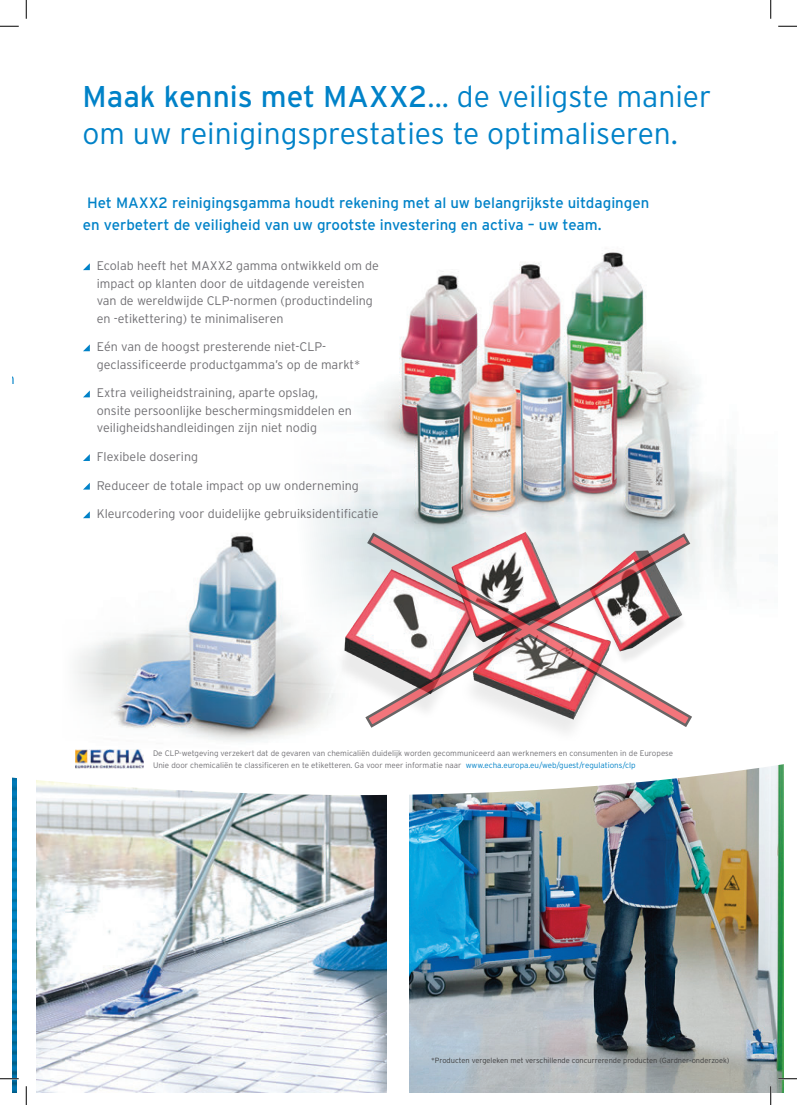
<style>
.page{position:relative;width:797px;height:1105px;background:#fff}
.page>*{position:absolute;margin:0;border:0;box-sizing:border-box;transform-origin:0 0}
.t1{font:300 30px/37.5px "Interstate";color:#0082c8}
.t2{font:15px/22.5px "Interstate";color:#0082c8}
.t3{font:300 14.75px "Interstate";color:#0082c8}
.t4{font:300 12.5px/17.5px "Interstate";color:#717074}
.t5{font:300 8px/12.5px "Interstate";color:#717074}
.t6{font:300 7.5px "Interstate";color:#3e3e3f}
.s1{font-weight:400}
.s2{color:#0082c8}
</style>
<div class="page">
<img style="left:12px;top:910px;width:5px;height:183px">
<img style="left:37px;top:910px;width:349px;height:183px">
<img style="left:409px;top:910px;width:374px;height:183px">
<img style="left:12px;top:764px;width:772px;height:146px">
<img style="left:51px;top:397px;width:321px;height:370px">
<img style="left:294px;top:252px;width:443px;height:440px">
<svg style="left:83px;top:263px;width:7px;height:7px"></svg>
<svg style="left:83px;top:344px;width:7px;height:7px"></svg>
<svg style="left:83px;top:390px;width:7px;height:7px"></svg>
<svg style="left:83px;top:454px;width:7px;height:7px"></svg>
<svg style="left:83px;top:483px;width:7px;height:7px"></svg>
<svg style="left:83px;top:511px;width:7px;height:7px"></svg>
<img style="left:75px;top:749px;width:69px;height:19px">
<img style="left:306px;top:515px;width:419px;height:225px">
<svg style="left:363px;top:531px;width:330px;height:198px"></svg>
<svg style="left:0;top:25px;width:19px;height:2px"></svg>
<svg style="left:778px;top:25px;width:19px;height:2px"></svg>
<svg style="left:0;top:1078px;width:19px;height:1px"></svg>
<svg style="left:778px;top:1078px;width:19px;height:1px"></svg>
<svg style="left:25px;top:0;width:2px;height:19px"></svg>
<svg style="left:25px;top:1086px;width:2px;height:19px"></svg>
<svg style="left:770px;top:0;width:1px;height:19px"></svg>
<svg style="left:770px;top:1086px;width:1px;height:19px"></svg>
<p class="t3" style="left:-2px;top:370px;width:18px">en</p>
<h1 class="t1" style="left:83px;top:77px;width:630px"><span class="s1">Maak kennis met MAXX2</span>... de veiligste manier om uw reinigingsprestaties te optimaliseren.</h1>
<p class="t2" style="left:83px;top:191px;width:568px">Het MAXX2 reinigingsgamma houdt rekening met al uw belangrijkste uitdagingen en verbetert de veiligheid van uw grootste investering en activa – uw team.</p>
<p class="t4" style="left:97px;top:257px;width:284px">Ecolab heeft het MAXX2 gamma ontwikkeld om de impact op klanten door de uitdagende vereisten van de wereldwijde CLP-normen (productindeling en -etikettering) te minimaliseren</p>
<p class="t4" style="left:97px;top:338px;width:265px">Eén van de hoogst presterende niet-CLP&shy;geclassificeerde productgamma’s op de markt*</p>
<p class="t4" style="left:97px;top:384px;width:257px">Extra veiligheidstraining, aparte opslag, onsite persoonlijke beschermingsmiddelen en veiligheidshandleidingen zijn niet nodig</p>
<p class="t4" style="left:97px;top:448px;width:103px">Flexibele dosering</p>
<p class="t4" style="left:97px;top:476px;width:264px">Reduceer de totale impact op uw onderneming</p>
<p class="t4" style="left:97px;top:505px;width:283px">Kleurcodering voor duidelijke gebruiksidentificatie</p>
<p class="t5" style="left:153px;top:746px;width:522px">De CLP-wetgeving verzekert dat de gevaren van chemicaliën duidelijk worden gecommuniceerd aan werknemers en consumenten in de Europese<br>Unie door chemicaliën te classificeren en te etiketteren. Ga voor meer informatie naar <span class="s2">www.echa.europa.eu/web/guest/regulations/clp</span></p>
<p class="t6" style="left:431px;top:1056px;width:300px">*Producten vergeleken met verschillende concurrerende producten (Gardner-onderzoek)</p>
</div>
